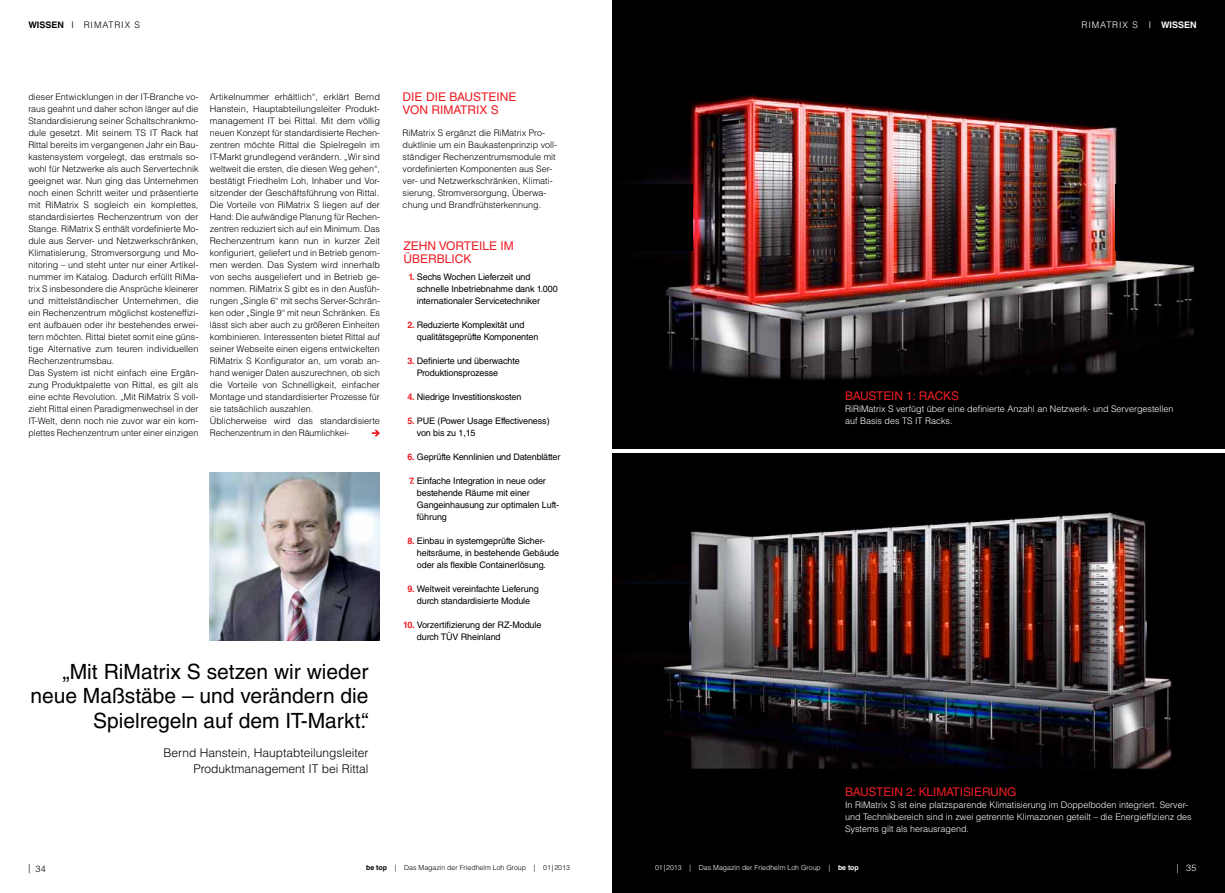
<style>
.page{position:relative;width:1225px;height:893px;background:#fff}
.page>*{position:absolute;margin:0;border:0;box-sizing:border-box;transform-origin:0 0}
.t1{font:21px/24px "Helvetica LT Std";color:#000;text-align:right}
.t2{font:12px "Helvetica LT Std";color:#ed1d24}
.t3{font:300 12px/16px "Helvetica LT Std";color:#000;text-align:right}
.t4{font:12px "Helvetica LT Std";letter-spacing:-.02em;color:#ed1d24}
.t5{font:300 9px/12px "Helvetica LT Std";color:#000}
.t6{font:9px/12px "Helvetica LT Std";letter-spacing:-.01em;color:#000}
.t7{font:300 9px/12px "Helvetica LT Std";color:#fff}
.t8{font:300 7px "Helvetica LT Std";color:#000}
.t9{font:300 7px "Helvetica LT Std";color:#fff}
.s1{font-weight:700}
.s2{font-weight:400}
.s3{font-weight:700;color:#ed1d24}
</style>
<div class="page">
<img style="left:612px;top:0;width:613px;height:448px">
<img style="left:612px;top:453px;width:613px;height:440px">
<img style="left:210px;top:472px;width:170px;height:168px">
<svg style="left:372px;top:430px;width:8px;height:6px"></svg>
<div style="left:612px;top:184px;width:81px;height:67px;background:#000"></div>
<div style="left:612px;top:584px;width:77px;height:68px;background:#000"></div>
<div style="left:1115px;top:184px;width:110px;height:67px;background:#000"></div>
<div style="left:1147px;top:586px;width:78px;height:66px;background:#000"></div>
<p class="t5" style="left:28px;top:18px;width:113px"><span class="s1">Wissen</span> <span class="s2">|</span> Rim atr ix S</p>
<p class="t5" style="left:28px;top:91px;width:172px">dieser Entwicklungen in der IT-Branche vo&shy;raus geahnt und daher schon länger auf die Standardisierung seiner Schaltschrankmo&shy;dule gesetzt. Mit seinem TS IT Rack hat Rittal bereits im vergangenen Jahr ein Bau&shy;kastensystem vorgelegt, das erstmals so&shy;wohl für Netzwerke als auch Servertechnik geeignet war. Nun ging das Unternehmen noch einen Schritt weiter und präsentierte mit RiMatrix S sogleich ein komplettes, standardisiertes Rechenzentrum von der Stange. RiMatrix S enthält vordefinierte Mo&shy;dule aus Server- und Netzwerkschränken, Klimatisierung, Stromversorgung und Mo&shy;nitoring – und steht unter nur einer Artikel&shy;nummer im Katalog. Dadurch erfüllt RiMa&shy;trix S insbesondere die Ansprüche kleinerer und mittelständischer Unternehmen, die ein Rechenzentrum möglichst kosteneffizi&shy;ent aufbauen oder ihr bestehendes erwei&shy;tern möchten. Rittal bietet somit eine güns&shy;tige Alternative zum teuren individuellen Rechenzentrumsbau.<br>Das System ist nicht einfach eine Ergän&shy;zung Produktpalette von Rittal, es gilt als eine echte Revolution. „Mit RiMatrix S voll&shy;zieht Rittal einen Paradigmenwechsel in der IT-Welt, denn noch nie zuvor war ein kom&shy;plettes Rechenzentrum unter einer einzigen</p>
<h2 class="t2" style="left:403px;top:90px;width:79px">Die Die Bauste</h2>
<h2 class="t2" style="left:496px;top:90px;width:12px">ine</h2>
<p class="t5" style="left:210px;top:91px;width:172px">Artikelnummer erhältlich“, erklärt Bernd Hanstein, Hauptabteilungsleiter Produkt&shy;management IT bei Rittal. Mit dem völlig neuen Konzept für standardisierte Rechen&shy;zentren möchte Rittal die Spielregeln im IT-Markt grundlegend verändern. „Wir sind weltweit die ersten, die diesen Weg gehen“, bestätigt Friedhelm Loh, I nhaber und Vor&shy;sitzender der Geschäftsführung von Rittal.<br>Die Vorteile von RiMatrix S liegen auf der Hand: Die aufwändige Planung für Rechen&shy;zentren reduziert sich auf ein Minimum. Das Rechenzentrum kann nun in kurzer Zeit konfiguriert, geliefert und in Betrieb genom&shy;men werden. Das System wird innerhalb von sechs ausgeliefert und in Betrieb ge&shy;nommen. RiMatrix S gibt es in den Ausfüh&shy;rungen „Single 6“ mit sechs Server-Schrän&shy;ken oder „Single 9“ mit neun Schränken. Es lässt sich aber auch zu größeren Einheiten kombinieren. I nteressenten bietet Rittal auf seiner Webseite einen eigens entwickelten RiMatrix S Konfigurator an, um vorab an&shy;hand weniger Daten auszurechnen, ob sich die Vorteile von Schnelligkeit, einfacher Montage und standardisierter Prozesse für sie tatsächlich auszahlen.<br>Üblicherweise wird das standardisierte Rechenzentrum in den Räumlichkei-</p>
<h2 class="t2" style="left:403px;top:103px;width:60px">von RiMatr</h2>
<h2 class="t2" style="left:476px;top:103px;width:24px">ix S</h2>
<p class="t5" style="left:403px;top:127px;width:156px">RiMatrix S ergänzt die RiMatrix Pro&shy;duktlinie um ein Baukastenprinzip voll&shy;ständiger Rechenzentrumsmodule mit vordefinierten Komponenten aus Ser&shy;ver- und Netzwerkschränken, Klimati&shy;sierung, Stromversorgung, Überwa&shy;chung und Brandfrühsterkennung.</p>
<h2 class="t2" style="left:403px;top:238px;width:17px">Zehn</h2>
<h2 class="t2" style="left:439px;top:238px;width:26px">Vorte</h2>
<h2 class="t2" style="left:479px;top:238px;width:34px">ile im</h2>
<h2 class="t2" style="left:403px;top:251px;width:18px">Überb</h2>
<h2 class="t2" style="left:445px;top:251px;width:26px">lick</h2>
<p class="t6" style="left:417px;top:271px;width:142px;text-indent:-8px"><span class="s3">1.</span> Sechs Wochen Lieferzeit und schnelle I nbetriebnahme dank 1.000 internationaler Servicetechniker</p>
<p class="t6" style="left:417px;top:319px;width:123px;text-indent:-9px"><span class="s3">2.</span> Reduzierte Komplexität und qualitätsgeprüfte Komponenten</p>
<p class="t6" style="left:417px;top:355px;width:104px;text-indent:-9px"><span class="s3">3.</span> Definierte und überwachte<br>Produktionsprozesse</p>
<p class="t6" style="left:407px;top:391px;width:116px"><span class="s3">4.</span> Niedrige I nvestitionskosten</p>
<p class="t6" style="left:417px;top:415px;width:134px;text-indent:-9px"><span class="s3">5.</span> PU E (Power U sage Effectiveness) von bis zu 1,15</p>
<p class="t6" style="left:407px;top:451px;width:154px"><span class="s3">6.</span> Geprüfte Kennlinien und Datenblätter</p>
<p class="t6" style="left:417px;top:475px;width:144px;text-indent:-8px"><span class="s3">7.</span> Einfache I ntegration in neue oder bestehende Räume mit einer<br>Gangeinhausung zur optimalen Luft&shy;führung</p>
<p class="t6" style="left:417px;top:535px;width:144px;text-indent:-9px"><span class="s3">8.</span> Einbau in systemgeprüfte Sicher&shy;heitsräume, in bestehende Gebäude oder als flexible Containerlösung.</p>
<p class="t6" style="left:407px;top:583px;width:133px;text-align:center"><span class="s3">9.</span> Weltweit vereinfachte Lieferung durch standardisierte Module</p>
<p class="t6" style="left:417px;top:619px;width:126px;text-indent:-14px"><span class="s3">10.</span> Vorzertifizierung der RZ-Module durch TÜV Rheinland</p>
<h1 class="t1" style="left:30px;top:660px;width:340px">„Mit RiMatrix S setzen wir wieder neue Maßstäbe – und verändern die<br>Spielregeln auf dem IT-Markt.“</h1>
<h2 class="t3" style="left:164px;top:745px;width:206px">Bernd Hanstein, Hauptabteilungsleiter<br>Produktmanagement IT bei Rittal</h2>
<p class="t7" style="left:1081px;top:18px;width:95px">RI MATRIX S <span class="s2">|</span> <span class="s1">WISSEN</span></p>
<h2 class="t4" style="left:845px;top:389px;width:116px">BAU STEI N 1: RACKS</h2>
<p class="t7" style="left:845px;top:403px;width:330px">RiRiMatrix S verfügt über eine definierte Anzahl an Netzwerk- und Servergestellen auf Basis des TS IT Racks.</p>
<h2 class="t2" style="left:845px;top:785px;width:100px">BAUSTEI N 2: Klimat</h2>
<h2 class="t2" style="left:960px;top:785px;width:58px">isierung</h2>
<p class="t7" style="left:845px;top:799px;width:348px">I n RiMatrix S ist eine platzsparende Klimatisierung im Doppelboden integriert. Server&shy;und Technikbereich sind in zwei getrennte Klimazonen geteilt – die Energieffizienz des<br>Systems gilt als herausragend.</p>
<p class="t5" style="left:28px;top:862px;width:19px">| 34</p>
<p class="t9" style="left:655px;top:863px;width:205px">01|2013 | Das Magazin der Friedhelm Loh Group | <span class="s1">be top</span></p>
<p class="t7" style="left:1176px;top:862px;width:21px">| 35</p>
<p class="t8" style="left:366px;top:863px;width:205px"><span class="s1">be top</span> | Das Magazin der Friedhelm Loh Group | 01|2013</p>
</div>
